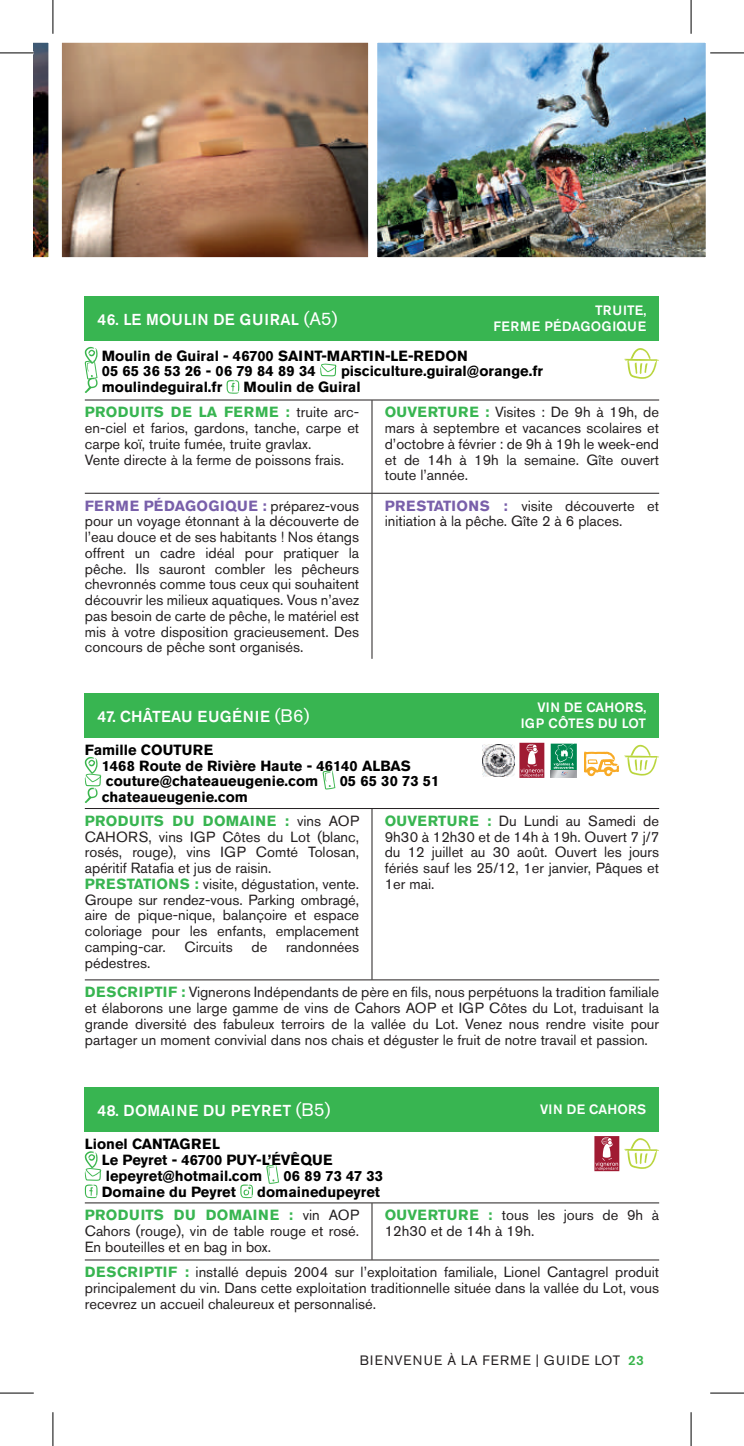
<style>
.page{position:relative;width:744px;height:1446px;background:#fff}
.page>*{position:absolute;margin:0;border:0;box-sizing:border-box;transform-origin:0 0}
.t1{font:500 15.75px "Akzidenz Grotesk Std";letter-spacing:.015em;color:#fff}
.t2{font:14.62px/15.8px "Akzidenz Grotesk Std";color:#231f20}
.t3{font:700 14.62px/15.8px "Akzidenz Grotesk Std";color:#000}
.t4{font:700 14.62px/25.2px "Akzidenz Grotesk Std";letter-spacing:.015em;color:#38b551;text-align:right}
.t5{font:500 13.5px/16.2px "Akzidenz Grotesk Std";letter-spacing:.015em;color:#fff;text-align:right}
.t6{font:13.5px "Akzidenz Grotesk Std";letter-spacing:.095em;color:#231f20}
.t7{font:500 13.5px/16.2px "Akzidenz Grotesk Std";letter-spacing:.035em;color:#fff;text-align:right}
.s1{font-weight:400;font-size:18px}
.s2{color:#000}
.s3{font-weight:400;color:#231f20}
.s4{font-weight:700;color:#38b551}
.s5{font-weight:700;color:#7960aa}
.s6{color:#38b551}
.s7{font-weight:500;color:#39b54c}
</style>
<div class="page">
<img style="left:34px;top:42px;width:15px;height:216px">
<div style="left:85px;top:692px;width:574px;height:45px;background:#38b551"></div>
<hr style="left:371px;top:808px;width:1px;height:171px;background:#231f20">
<hr style="left:85px;top:808px;width:287px;height:1px;background:#231f20">
<hr style="left:372px;top:808px;width:287px;height:1px;background:#231f20">
<hr style="left:85px;top:979px;width:287px;height:1px;background:#231f20">
<hr style="left:372px;top:979px;width:287px;height:1px;background:#231f20">
<svg style="left:323px;top:770px;width:12px;height:19px"></svg>
<svg style="left:85px;top:756px;width:17px;height:47px"></svg>
<div style="left:85px;top:296px;width:574px;height:44px;background:#38b551"></div>
<hr style="left:371px;top:400px;width:1px;height:93px;background:#231f20">
<hr style="left:85px;top:399px;width:287px;height:1px;background:#231f20">
<hr style="left:372px;top:399px;width:287px;height:1px;background:#231f20">
<hr style="left:85px;top:493px;width:287px;height:1px;background:#231f20">
<hr style="left:372px;top:493px;width:287px;height:1px;background:#231f20">
<hr style="left:371px;top:493px;width:1px;height:165px;background:#231f20">
<svg style="left:320px;top:363px;width:17px;height:13px"></svg>
<svg style="left:85px;top:347px;width:13px;height:46px"></svg>
<svg style="left:226px;top:380px;width:13px;height:13px"></svg>
<svg style="left:624px;top:348px;width:35px;height:31px"></svg>
<img style="left:377px;top:42px;width:329px;height:216px">
<img style="left:63px;top:44px;width:304px;height:212px">
<div style="left:53px;top:34px;width:324px;height:232px;border:9px solid #fff"></div>
<svg style="left:519px;top:742px;width:25px;height:35px"></svg>
<img style="left:482px;top:744px;width:32px;height:32px">
<svg style="left:584px;top:744px;width:75px;height:32px"></svg>
<svg style="left:550px;top:775px;width:26px;height:2px"></svg>
<svg style="left:550px;top:743px;width:26px;height:32px"></svg>
<div style="left:85px;top:1087px;width:574px;height:44px;background:#38b551"></div>
<hr style="left:371px;top:1202px;width:1px;height:57px;background:#231f20">
<hr style="left:85px;top:1202px;width:287px;height:1px;background:#231f20">
<hr style="left:372px;top:1202px;width:287px;height:1px;background:#231f20">
<hr style="left:85px;top:1259px;width:287px;height:1px;background:#231f20">
<hr style="left:372px;top:1259px;width:287px;height:1px;background:#231f20">
<svg style="left:266px;top:1164px;width:13px;height:19px"></svg>
<svg style="left:85px;top:1151px;width:17px;height:46px"></svg>
<svg style="left:240px;top:1184px;width:13px;height:13px"></svg>
<svg style="left:594px;top:1136px;width:65px;height:34px"></svg>
<hr style="left:0;top:52px;width:34px;height:1px;background:#000">
<hr style="left:710px;top:52px;width:34px;height:1px;background:#000">
<hr style="left:0;top:1392px;width:34px;height:1px;background:#000">
<hr style="left:710px;top:1392px;width:34px;height:1px;background:#000">
<hr style="left:53px;top:0;width:1px;height:34px;background:#000">
<hr style="left:53px;top:1411px;width:1px;height:34px;background:#000">
<hr style="left:690px;top:0;width:1px;height:34px;background:#000">
<hr style="left:690px;top:1411px;width:1px;height:34px;background:#000">
<p class="t7" style="left:493px;top:302px;width:154px">TRUITE,<br>FERME PÉDAGOGIQUE</p>
<p class="t1" style="left:98px;top:310px;width:241px">46. LE MOULIN DE GUIRAL <span class="s1">(A5)</span></p>
<p class="t3" style="left:102px;top:347px;width:367px">Moulin de Guiral - 46700 SAINT-MARTIN-LE-REDON<br>05 65 36 53 26 - 06 79 84 89 34</p>
<p class="t3" style="left:341px;top:363px;width:203px">pisciculture.guiral@orange.fr</p>
<p class="t4" style="left:85px;top:374px;width:277px"><span class="s2">Moulin de Guiral<br></span>PRODUITS DE LA FERME : <span class="s3">truite arc-</span></p>
<p class="t2" style="left:85px;top:420px;width:276px">en-ciel et farios, gardons, tanche, carpe et carpe koï, truite fumée, truite gravlax.<br>Vente directe à la ferme de poissons frais.</p>
<p class="t3" style="left:102px;top:379px;width:122px">moulindeguiral.fr</p>
<p class="t2" style="left:385px;top:404px;width:276px;text-align:justify"><span class="s4">OUVERTURE :</span> Visites : De 9h à 19h, de mars à septembre et vacances scolaires et d’octobre à février : de 9h à 19h le week-end et de 14h à 19h la semaine. Gîte ouvert toute l’année.</p>
<p class="t2" style="left:85px;top:497px;width:276px;text-align:justify"><span class="s5">FERME PÉDAGOGIQUE :</span> préparez-vous pour un voyage étonnant à la découverte de l’eau douce et de ses habitants ! Nos étangs offrent un cadre idéal pour pratiquer la pêche. Ils sauront combler les pêcheurs chevronnés comme tous ceux qui souhaitent découvrir les milieux aquatiques. Vous n’avez pas besoin de carte de pêche, le matériel est mis à votre disposition gracieusement. Des concours de pêche sont organisés.</p>
<p class="t2" style="left:385px;top:497px;width:276px"><span class="s5">PRESTATIONS :</span> visite découverte et initiation à la pêche. Gîte 2 à 6 places.</p>
<p class="t5" style="left:520px;top:699px;width:127px">VIN DE CAHORS,<br>IGP CÔTES DU LOT</p>
<p class="t1" style="left:98px;top:706px;width:213px">47. CHÂTEAU EUGÉNIE <span class="s1">(B6)</span></p>
<p class="t3" style="left:102px;top:741px;width:310px;text-indent:-17px">Famille COUTURE<br>1468 Route de Rivière Haute - 46140 ALBAS couture@chateaueugenie.com</p>
<p class="t3" style="left:340px;top:773px;width:101px">05 65 30 73 51</p>
<p class="t3" style="left:85px;top:785px;width:276px;line-height:23.6px;text-indent:17px">chateaueugenie.com<br><span class="s6">PRODUITS DU DOMAINE :</span> <span class="s3">vins AOP</span></p>
<p class="t2" style="left:85px;top:828px;width:276px">CAHORS, vins IGP Côtes du Lot (blanc, rosés, rouge), vins IGP Comté Tolosan, apéritif Ratafia et jus de raisin.<br><span class="s4">PRESTATIONS :</span> visite, dégustation, vente.<br>Groupe sur rendez-vous. Parking ombragé, aire de pique-nique, balançoire et espace coloriage pour les enfants, emplacement camping-car.</p>
<p class="t2" style="left:385px;top:812px;width:276px;text-align:justify"><span class="s4">OUVERTURE :</span> Du Lundi au Samedi de 9h30 à 12h30 et de 14h à 19h. Ouvert 7 j/7 du 12 juillet au 30 août. Ouvert les jours fériés sauf les 25/12, 1er janvier, Pâques et 1er mai.</p>
<p class="t2" style="left:184px;top:938px;width:50px">Circuits</p>
<p class="t2" style="left:251px;top:938px;width:17px">de</p>
<p class="t2" style="left:286px;top:938px;width:75px">randonnées</p>
<p class="t2" style="left:85px;top:954px;width:67px">pédestres.</p>
<p class="t2" style="left:85px;top:984px;width:576px;text-align:justify"><span class="s4">DESCRIPTIF :</span> Vignerons Indépendants de père en fils, nous perpétuons la tradition familiale et élaborons une large gamme de vins de Cahors AOP et IGP Côtes du Lot, traduisant la grande diversité des fabuleux terroirs de la vallée du Lot. Venez nous rendre visite pour partager un moment convivial dans nos chais et déguster le fruit de notre travail et passion.</p>
<p class="t1" style="left:98px;top:1100px;width:234px">48. DOMAINE DU PEYRET <span class="s1">(B5)</span></p>
<p class="t3" style="left:102px;top:1136px;width:232px;text-indent:-17px">Lionel CANTAGREL<br>Le Peyret - 46700 PUY-L’ÉVÊQUE lepeyret@hotmail.com</p>
<p class="t3" style="left:283px;top:1167px;width:101px">06 89 73 47 33</p>
<p class="t5" style="left:540px;top:1101px;width:107px">VIN DE CAHORS</p>
<p class="t4" style="left:85px;top:1179px;width:297px;line-height:23.6px;text-align:left;text-indent:172px"><span class="s2">domainedupeyret<br></span>PRODUITS DU DOMAINE : <span class="s3">vin AOP</span></p>
<p class="t2" style="left:85px;top:1222px;width:276px">Cahors (rouge), vin de table rouge et rosé.<br>En bouteilles et en bag in box.</p>
<p class="t3" style="left:102px;top:1183px;width:136px">Domaine du Peyret</p>
<p class="t2" style="left:385px;top:1206px;width:276px"><span class="s4">OUVERTURE :</span> tous les jours de 9h à<br>12h30 et de 14h à 19h.</p>
<p class="t2" style="left:85px;top:1264px;width:575px;text-align:justify"><span class="s4">DESCRIPTIF :</span> installé depuis 2004 sur l’exploitation familiale, Lionel Cantagrel produit principalement du vin. Dans cette exploitation traditionnelle située dans la vallée du Lot, vous recevrez un accueil chaleureux et personnalisé.</p>
<p class="t6" style="left:360px;top:1351px;width:285px">BIENVENUE À LA FERME | GUIDE LOT <span class="s7">23</span></p>
</div>
